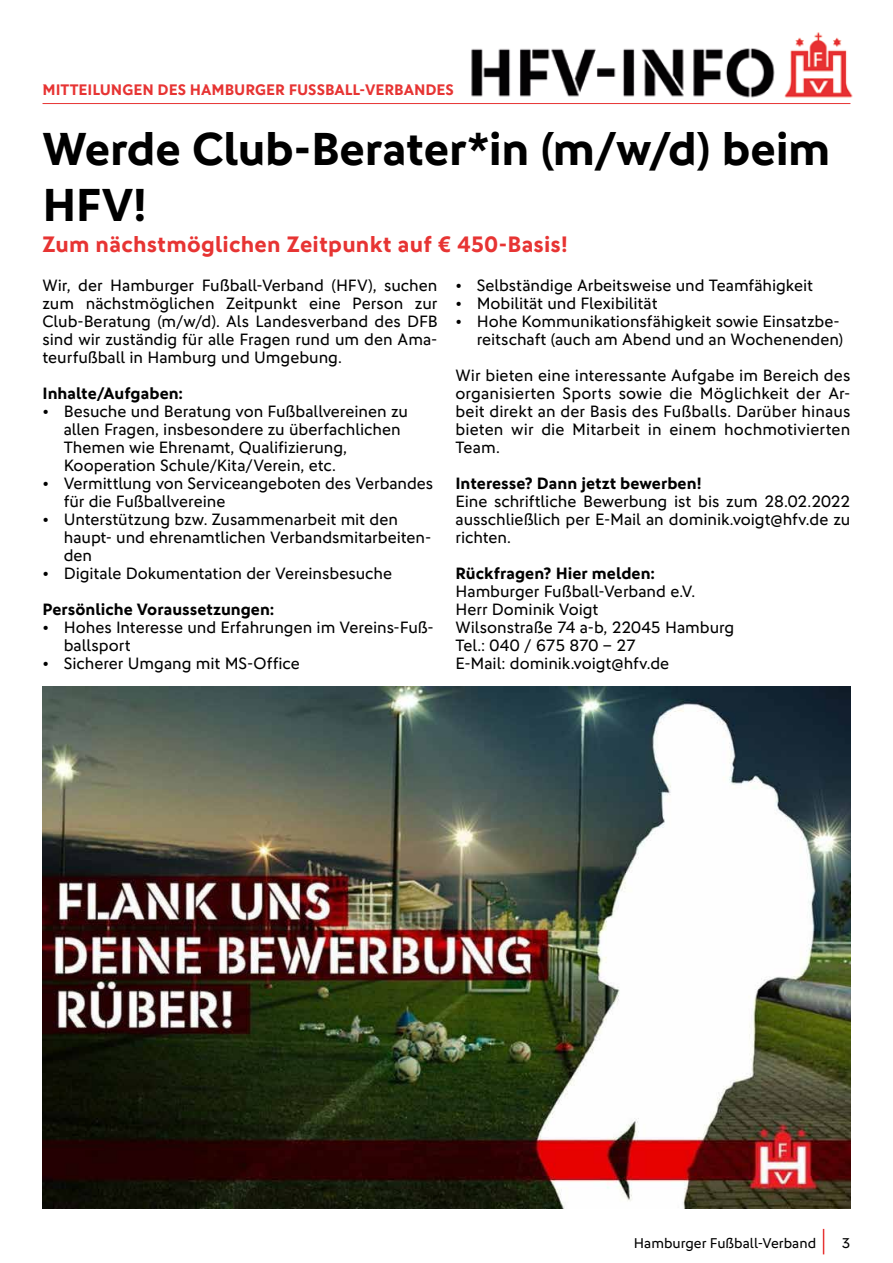
<style>
.page{position:relative;width:893px;height:1263px;background:#fff}
.page>*{position:absolute;margin:0;border:0;box-sizing:border-box;transform-origin:0 0}
.t1{font:700 46.5px/55.8px "DFB Sans";letter-spacing:-.01em;color:#000}
.t2{font:700 22.5px "DFB Sans";letter-spacing:.01em;color:#e73433}
.t3{font:16.5px/18px "DFB Sans";color:#000}
.t4{font:700 16.5px "DFB Sans";color:#000}
.t5{font:700 15.3px "DFB Sans";color:#e73433}
.t6{font:14.25px "DFB Sans";color:#000}
</style>
<div class="page">
<svg style="left:823px;top:1229px;width:1px;height:25px"></svg>
<hr style="left:43px;top:103px;width:807px;height:1px;background:#e73433">
<img style="left:471px;top:32px;width:382px;height:66px">
<img style="left:43px;top:687px;width:807px;height:522px">
<p class="t5" style="left:43px;top:80px;width:413px">MITTEILUNGEN DES HAMBURGER FUSSBALL-VERBANDES</p>
<h1 class="t1" style="left:43px;top:121px;width:789px">Werde Club-Berater*in (m/w/d) beim<br>HFV!</h1>
<h2 class="t2" style="left:43px;top:231px;width:527px">Zum nächstmöglichen Zeitpunkt auf € 450-Basis!</h2>
<p class="t3" style="left:43px;top:276px;width:396px;text-align:justify">Wir, der Hamburger Fußball-Verband (HFV), suchen zum nächstmöglichen Zeitpunkt eine Person zur Club-Beratung (m/w/d). Als Landesverband des DFB sind wir zuständig für alle Fragen rund um den Ama&shy;teurfußball in Hamburg und Umgebung.</p>
<p class="t4" style="left:43px;top:383px;width:142px">Inhalte/Aufgaben:</p>
<p class="t3" style="left:64px;top:402px;width:346px;text-indent:-21px">• Besuche und Beratung von Fußballvereinen zu allen Fragen, insbesondere zu überfachlichen Themen wie Ehrenamt, Qualifizierung, Kooperation Schule/Kita/Verein, etc.</p>
<p class="t3" style="left:64px;top:474px;width:371px;text-indent:-21px">• Vermittlung von Serviceangeboten des Verbandes für die Fußballvereine</p>
<p class="t3" style="left:64px;top:510px;width:369px;text-indent:-21px">• Unterstützung bzw. Zusammenarbeit mit den haupt- und ehrenamtlichen Verbandsmitarbeiten&shy;den</p>
<p class="t3" style="left:43px;top:564px;width:351px">• Digitale Dokumentation der Vereinsbesuche</p>
<p class="t4" style="left:43px;top:599px;width:233px">Persönliche Voraussetzungen:</p>
<p class="t3" style="left:64px;top:618px;width:372px;text-indent:-21px">• Hohes Interesse und Erfahrungen im Vereins-Fuß&shy;ballsport</p>
<p class="t3" style="left:43px;top:654px;width:259px">• Sicherer Umgang mit MS-Office</p>
<p class="t3" style="left:455px;top:276px;width:359px">• Selbständige Arbeitsweise und Teamfähigkeit</p>
<p class="t3" style="left:455px;top:294px;width:204px">• Mobilität und Flexibilität</p>
<p class="t3" style="left:455px;top:312px;width:389px;text-align:right">• Hohe Kommunikationsfähigkeit sowie Einsatzbe&shy;reitschaft (auch am Abend und an Wochenenden)</p>
<p class="t3" style="left:455px;top:366px;width:396px;text-align:justify">Wir bieten eine interessante Aufgabe im Bereich des organisierten Sports sowie die Möglichkeit der Ar&shy;beit direkt an der Basis des Fußballs. Darüber hinaus bieten wir die Mitarbeit in einem hochmotivierten Team.</p>
<p class="t4" style="left:455px;top:473px;width:248px">Interesse? Dann jetzt bewerben!</p>
<p class="t3" style="left:455px;top:492px;width:396px;text-align:justify">Eine schriftliche Bewerbung ist bis zum 28.02.2022 ausschließlich per E-Mail an dominik.voigt@hfv.de zu richten.</p>
<p class="t4" style="left:455px;top:563px;width:201px">Rückfragen? Hier melden:</p>
<p class="t3" style="left:455px;top:582px;width:280px">Hamburger Fußball-Verband e.V.<br>Herr Dominik Voigt<br>Wilsonstraße 74 a-b, 22045 Hamburg<br>Tel.: 040 / 675 870 – 27<br>E-Mail: dominik.voigt@hfv.de</p>
<p class="t6" style="left:634px;top:1235px;width:184px">Hamburger Fußball-Verband</p>
<p class="t6" style="left:842px;top:1235px;width:10px">3</p>
</div>
